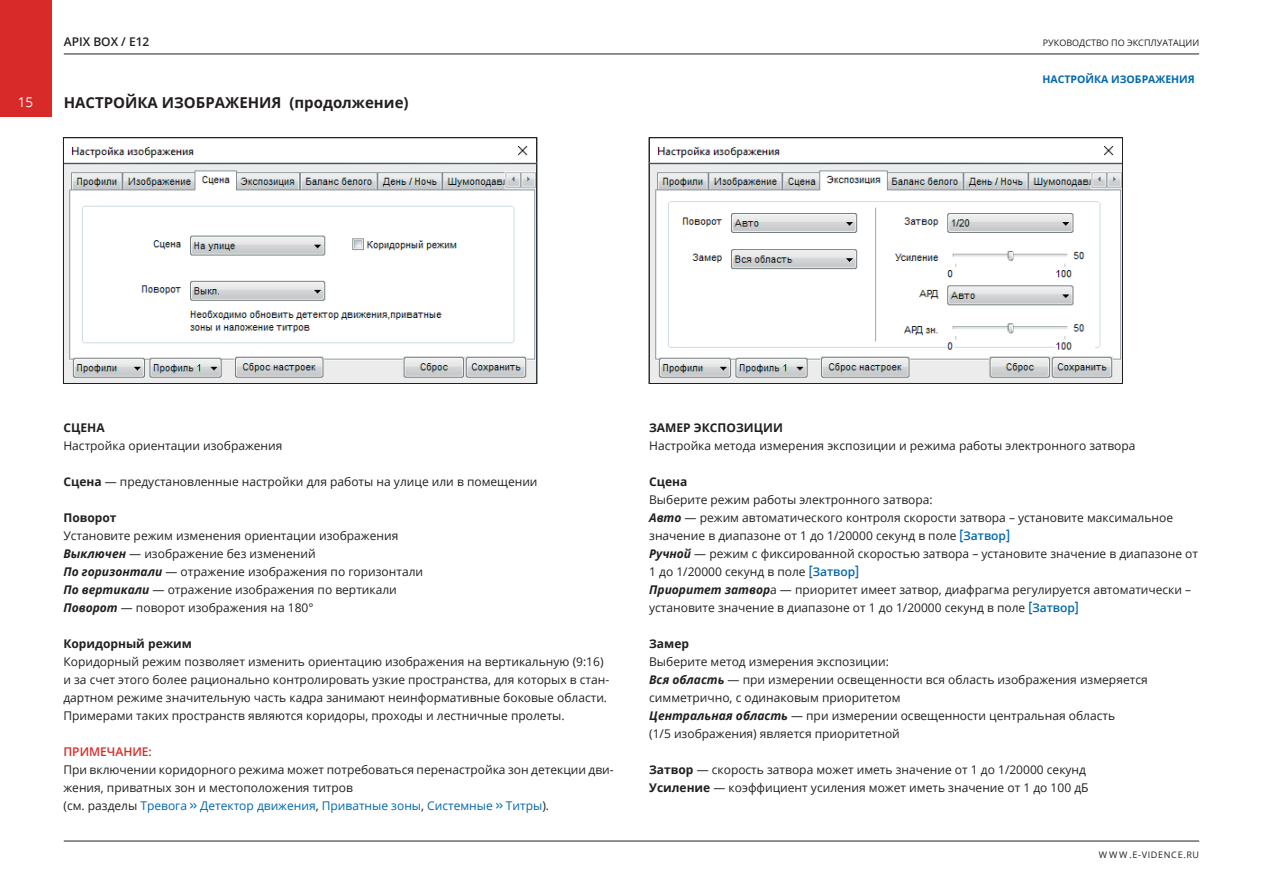
<style>
.page{position:relative;width:1263px;height:893px;background:#fff}
.page>*{position:absolute;margin:0;border:0;box-sizing:border-box;transform-origin:0 0}
.t1{font:700 15px "Open Sans";color:#231f20}
.t2{font:13.5px "Open Sans";color:#fff}
.t3{font:12px/18px "Open Sans";color:#231f20}
.t4{font:700 12px "Open Sans";color:#231f20}
.t5{font:600 12px "Open Sans";color:#231f20}
.t6{font:600 12px "Open Sans";color:#d82a29}
.t7{font:700 10.5px "Open Sans";color:#0068ab}
.t8{font:9px "Open Sans";color:#231f20}
.t9{font:9px "Open Sans";letter-spacing:.075em;color:#231f20}
.s1{font-weight:700}
.s2{font-weight:700;font-style:italic}
.s3{color:#0068ab}
.s4{font-weight:700;color:#0068ab}
.s5{font-weight:600;font-size:14.4px;color:#0068ab}
.s6{font-weight:600;color:#0068ab}
</style>
<div class="page">
<hr style="left:64px;top:841px;width:1135px;height:1px;background:#231f20">
<hr style="left:64px;top:54px;width:1135px;height:1px;background:#231f20">
<div style="left:0;top:0;width:51px;height:116px;background:#d82a29"></div>
<img style="left:65px;top:146px;width:470px;height:236px">
<div style="left:63px;top:138px;width:474px;height:246px;border:1px solid #231f20"></div>
<img style="left:651px;top:146px;width:470px;height:236px">
<div style="left:649px;top:138px;width:474px;height:246px;border:1px solid #231f20"></div>
<p class="t2" style="left:18px;top:92px;width:17px">15</p>
<p class="t5" style="left:64px;top:33px;width:87px">APIX BOX / E12</p>
<p class="t8" style="left:1043px;top:36px;width:158px">РУКОВОДСТВО ПО ЭКСПЛУАТАЦИИ</p>
<p class="t1" style="left:64px;top:92px;width:346px">НАСТРОЙКА ИЗОБРАЖЕНИЯ (продолжение)</p>
<p class="t7" style="left:1042px;top:72px;width:154px">НАСТРОЙКА ИЗОБРАЖЕНИЯ</p>
<p class="t4" style="left:63px;top:419px;width:43px">СЦЕНА</p>
<p class="t3" style="left:63px;top:436px;width:221px">Настройка ориентации изображения</p>
<p class="t3" style="left:63px;top:472px;width:476px"><span class="s1">Сцена</span> — предустановленные настройки для работы на улице или в помещении</p>
<p class="t4" style="left:63px;top:509px;width:55px">Поворот</p>
<p class="t3" style="left:63px;top:526px;width:361px">Установите режим изменения ориентации изображения <span class="s2">Выключен</span> — изображение без изменений<br><span class="s2">По горизонтали</span> — отражение изображения по горизонтали <span class="s2">По вертикали</span> — отражение изображения по вертикали <span class="s2">Поворот</span> — поворот изображения на 180°</p>
<p class="t4" style="left:63px;top:635px;width:130px">Коридорный режим</p>
<p class="t3" style="left:63px;top:652px;width:547px">Коридорный режим позволяет изменить ориентацию изображения на вертикальную (9:16) и за счет этого более рационально контролировать узкие пространства, для которых в стан&shy;дартном режиме значительную часть кадра занимают неинформативные боковые области.<br>Примерами таких пространств являются коридоры, проходы и лестничные пролеты.</p>
<p class="t6" style="left:63px;top:743px;width:90px">ПРИМЕЧАНИЕ:</p>
<p class="t3" style="left:63px;top:760px;width:552px">При включении коридорного режима может потребоваться перенастройка зон детекции дви&shy;жения, приватных зон и местоположения титров<br>(см. разделы <span class="s3">Тревога</span> <span class="s4">&gt;&gt;</span> <span class="s3">Детектор движения</span>, <span class="s3">Приватные зоны</span>, <span class="s3">Системные</span> <span class="s4">&gt;&gt;</span> <span class="s3">Титры</span>).</p>
<p class="t4" style="left:649px;top:419px;width:135px">ЗАМЕР ЭКСПОЗИЦИИ</p>
<p class="t3" style="left:649px;top:436px;width:488px">Настройка метода измерения экспозиции и режима работы электронного затвора</p>
<p class="t4" style="left:649px;top:473px;width:40px">Сцена</p>
<p class="t3" style="left:649px;top:490px;width:550px">Выберите режим работы электронного затвора:<br><span class="s2">Авто</span> — режим автоматического контроля скорости затвора – установите максимальное значение в диапазоне от 1 до 1/20000 секунд в поле <span class="s5">[</span><span class="s6">Затвор</span><span class="s5">]<br></span><span class="s2">Ручной</span> — режим с фиксированной скоростью затвора – установите значение в диапазоне от 1 до 1/20000 секунд в поле <span class="s5">[</span><span class="s6">Затвор</span><span class="s5">]<br></span><span class="s2">Приоритет затвор</span>а — приоритет имеет затвор, диафрагма регулируется автоматически – установите значение в диапазоне от 1 до 1/20000 секунд в поле <span class="s5">[</span><span class="s6">Затвор</span><span class="s5">]</span></p>
<p class="t4" style="left:649px;top:635px;width:41px">Замер</p>
<p class="t3" style="left:649px;top:652px;width:500px">Выберите метод измерения экспозиции:<br><span class="s2">Вся область</span> — при измерении освещенности вся область изображения измеряется симметрично, с одинаковым приоритетом<br><span class="s2">Центральная область</span> — при измерении освещенности центральная область<br>(1/5 изображения) является приоритетной</p>
<p class="t3" style="left:649px;top:760px;width:441px"><span class="s1">Затвор</span> — скорость затвора может иметь значение от 1 до 1/20000 секунд<br><span class="s1">Усиление</span> — коэффициент усиления может иметь значение от 1 до 100 дБ</p>
<p class="t9" style="left:1099px;top:848px;width:102px">WWW.E-VIDENCE.RU</p>
</div>
